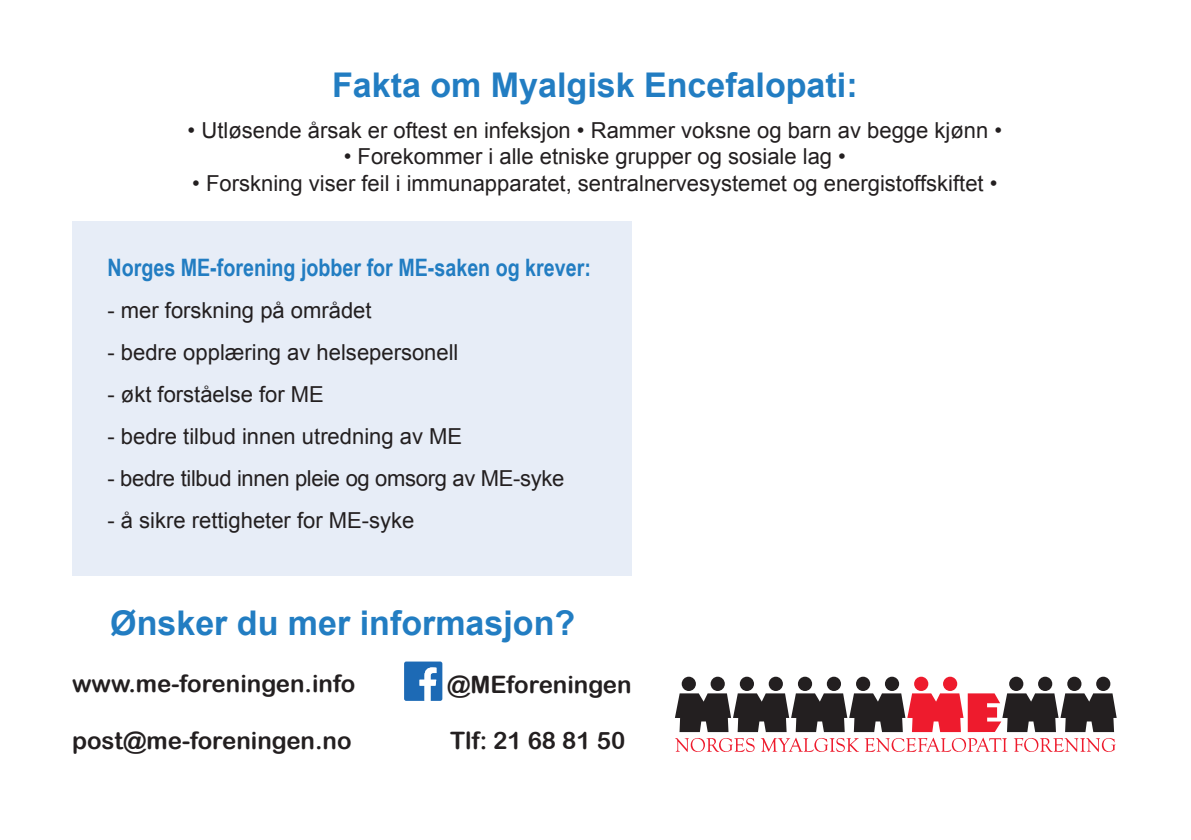
<style>
.page{position:relative;width:1191px;height:840px;background:#fff}
.page>*{position:absolute;margin:0;border:0;box-sizing:border-box;transform-origin:0 0}
.t1{font:700 34px "Arial";color:#227dc2}
.t2{font:24px "Arial Rounded MT Bold";color:#231f20}
.t3{font:700 24px "Arial Narrow";color:#227dc2}
.t4{font:22px "Arial";color:#231f20}
</style>
<div class="page">
<div style="left:72px;top:221px;width:559px;height:354px;background:#e7edf7"></div>
<div style="left:914px;top:676px;width:14px;height:14px;background:#ee1b2d;border-radius:50%"></div>
<div style="left:943px;top:676px;width:14px;height:14px;background:#ee1b2d;border-radius:50%"></div>
<div style="left:856px;top:676px;width:14px;height:14px;background:#231f20;border-radius:50%"></div>
<div style="left:885px;top:676px;width:14px;height:14px;background:#231f20;border-radius:50%"></div>
<div style="left:798px;top:676px;width:14px;height:14px;background:#231f20;border-radius:50%"></div>
<div style="left:827px;top:676px;width:14px;height:14px;background:#231f20;border-radius:50%"></div>
<div style="left:740px;top:676px;width:14px;height:14px;background:#231f20;border-radius:50%"></div>
<div style="left:768px;top:676px;width:15px;height:14px;background:#231f20;border-radius:50%"></div>
<div style="left:681px;top:676px;width:15px;height:14px;background:#231f20;border-radius:50%"></div>
<div style="left:710px;top:676px;width:15px;height:14px;background:#231f20;border-radius:50%"></div>
<div style="left:1067px;top:676px;width:14px;height:14px;background:#231f20;border-radius:50%"></div>
<div style="left:1096px;top:676px;width:14px;height:14px;background:#231f20;border-radius:50%"></div>
<div style="left:1009px;top:676px;width:14px;height:14px;background:#231f20;border-radius:50%"></div>
<svg style="left:675px;top:693px;width:441px;height:38px"></svg>
<div style="left:1038px;top:676px;width:14px;height:14px;background:#231f20;border-radius:50%"></div>
<svg style="left:675px;top:738px;width:79px;height:13px"></svg>
<svg style="left:761px;top:737px;width:246px;height:14px"></svg>
<svg style="left:1013px;top:738px;width:102px;height:13px"></svg>
<svg style="left:404px;top:661px;width:38px;height:39px"></svg>
<h1 class="t1" style="left:332px;top:62px;width:527px">Fakta om Myalgisk Encefalopati:</h1>
<p class="t4" style="left:188px;top:115px;width:816px">• Utløsende årsak er oftest en infeksjon • Rammer voksne og barn av begge kjønn •</p>
<p class="t4" style="left:344px;top:142px;width:504px">• Forekommer i alle etniske grupper og sosiale lag •</p>
<p class="t4" style="left:192px;top:168px;width:806px">• Forskning viser feil i immunapparatet, sentralnervesystemet og energistoffskiftet •</p>
<p class="t3" style="left:107px;top:249px;width:485px">Norges ME-forening jobber for ME-saken og krever:</p>
<p class="t4" style="left:107px;top:295px;width:266px">- mer forskning på området</p>
<p class="t4" style="left:107px;top:337px;width:352px">- bedre opplæring av helsepersonell</p>
<p class="t4" style="left:107px;top:379px;width:218px">- økt forståelse for ME</p>
<p class="t4" style="left:107px;top:421px;width:356px">- bedre tilbud innen utredning av ME</p>
<p class="t4" style="left:107px;top:463px;width:458px">- bedre tilbud innen pleie og omsorg av ME-syke</p>
<p class="t4" style="left:107px;top:505px;width:308px">- å sikre rettigheter for ME-syke</p>
<h1 class="t1" style="left:110px;top:600px;width:466px">Ønsker du mer informasjon?</h1>
<p class="t2" style="left:72px;top:668px;width:285px">www.me-foreningen.info</p>
<p class="t2" style="left:447px;top:669px;width:186px">@MEforeningen</p>
<p class="t2" style="left:72px;top:725px;width:281px">post@me-foreningen.no</p>
<p class="t2" style="left:450px;top:725px;width:177px">Tlf: 21 68 81 50</p>
</div>
